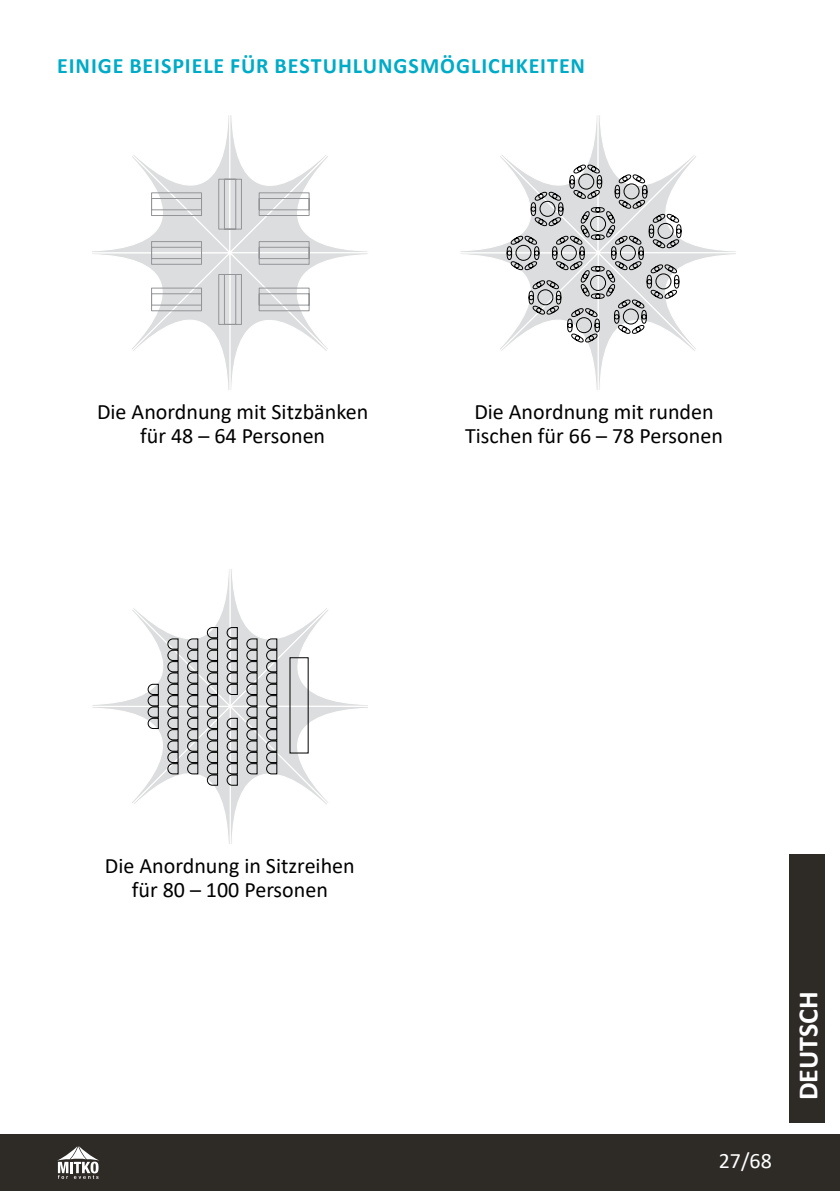
<style>
.page{position:relative;width:840px;height:1191px;background:#fff}
.page>*{position:absolute;margin:0;border:0;box-sizing:border-box;transform-origin:0 0}
.t1{font:700 28px "Calibri";color:#fff}
.t2{font:22px/24px "Calibri";color:#000;text-align:center}
.t3{font:700 22px "Calibri";letter-spacing:.04em;color:#00abc7}
.t4{font:22px "Calibri";color:#fff}
</style>
<div class="page">
<div style="left:0;top:1134px;width:839px;height:57px;background:#2e2a26"></div>
<div style="left:788px;top:854px;width:36px;height:269px;background:#2e2a26"></div>
<svg style="left:57px;top:1146px;width:42px;height:32px"></svg>
<svg style="left:92px;top:569px;width:276px;height:275px"></svg>
<svg style="left:92px;top:115px;width:276px;height:275px"></svg>
<svg style="left:460px;top:115px;width:276px;height:275px"></svg>
<p class="t3" style="left:57px;top:50px;width:529px">EINIGE BEISPIELE FÜR BESTUHLUNGSMÖGLICHKEITEN</p>
<p class="t2" style="left:97px;top:399px;width:272px">Die Anordnung mit Sitzbänken für 48 – 64 Personen</p>
<p class="t2" style="left:465px;top:399px;width:259px">Die Anordnung mit runden<br>Tischen für 66 – 78 Personen</p>
<p class="t2" style="left:105px;top:853px;width:251px">Die Anordnung in Sitzreihen für 80 – 100 Personen</p>
<p class="t4" style="left:718px;top:1145px;width:55px">27/68</p>
<p class="t1" style="left:787px;top:1100px;width:111px;rotate:-90deg">DEUTSCH</p>
</div>
